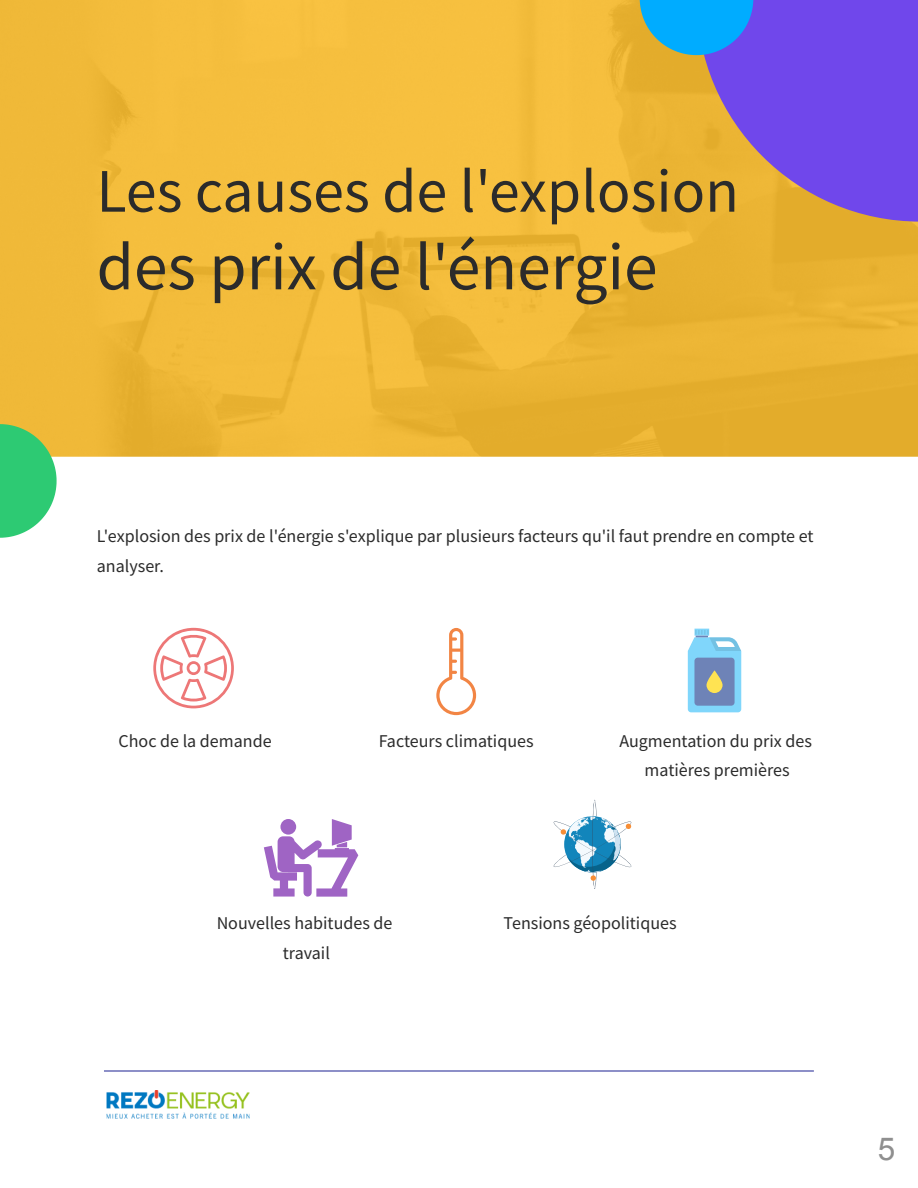
<style>
.page{position:relative;width:918px;height:1188px;background:#fff}
.page>*{position:absolute;margin:0;border:0;box-sizing:border-box;transform-origin:0 0}
.t1{font:67.5px "Source Sans Pro";color:#2b2b2b}
.t2{font:61.8px "Source Sans Pro";color:#2b2b2b}
.t3{font:31.5px "Arial";color:#8f8f8f}
.t4{font:18px/29.2px "Source Sans Pro";color:#2b2b2b;text-align:center}
</style>
<div class="page">
<img style="left:0;top:0;width:918px;height:457px">
<hr style="left:105px;top:1070px;width:708px;height:2px;background:#35399d">
<svg style="left:697px;top:0;width:221px;height:222px;background:#8b5fc0"></svg>
<svg style="left:640px;top:0;width:113px;height:55px;background:#24a1e5"></svg>
<svg style="left:0;top:424px;width:57px;height:114px;background:#5ace7d"></svg>
<svg style="left:153px;top:628px;width:81px;height:80px"></svg>
<svg style="left:436px;top:628px;width:40px;height:87px"></svg>
<svg style="left:688px;top:629px;width:53px;height:83px;background:#87b8de"></svg>
<svg style="left:707px;top:670px;width:16px;height:23px"></svg>
<svg style="left:264px;top:819px;width:94px;height:78px"></svg>
<svg style="left:554px;top:800px;width:77px;height:89px"></svg>
<img style="left:107px;top:1090px;width:143px;height:28px">
<h2 class="t2" style="left:97px;top:151px;width:644px">Les causes de l'explosion</h2>
<h1 class="t1" style="left:97px;top:223px;width:563px">des prix de l'énergie</h1>
<p class="t4" style="left:97px;top:521px;width:718px;text-align:left">L'explosion des prix de l'énergie s'explique par plusieurs facteurs qu'il faut prendre en compte et analyser.</p>
<p class="t4" style="left:119px;top:726px;width:155px">Choc de la demande</p>
<p class="t4" style="left:379px;top:726px;width:156px">Facteurs climatiques</p>
<p class="t4" style="left:619px;top:726px;width:194px">Augmentation du prix des matières premières</p>
<p class="t4" style="left:217px;top:908px;width:177px">Nouvelles habitudes de travail</p>
<p class="t4" style="left:504px;top:908px;width:174px">Tensions géopolitiques</p>
<h3 class="t3" style="left:878px;top:1131px;width:19px">5</h3>
</div>
